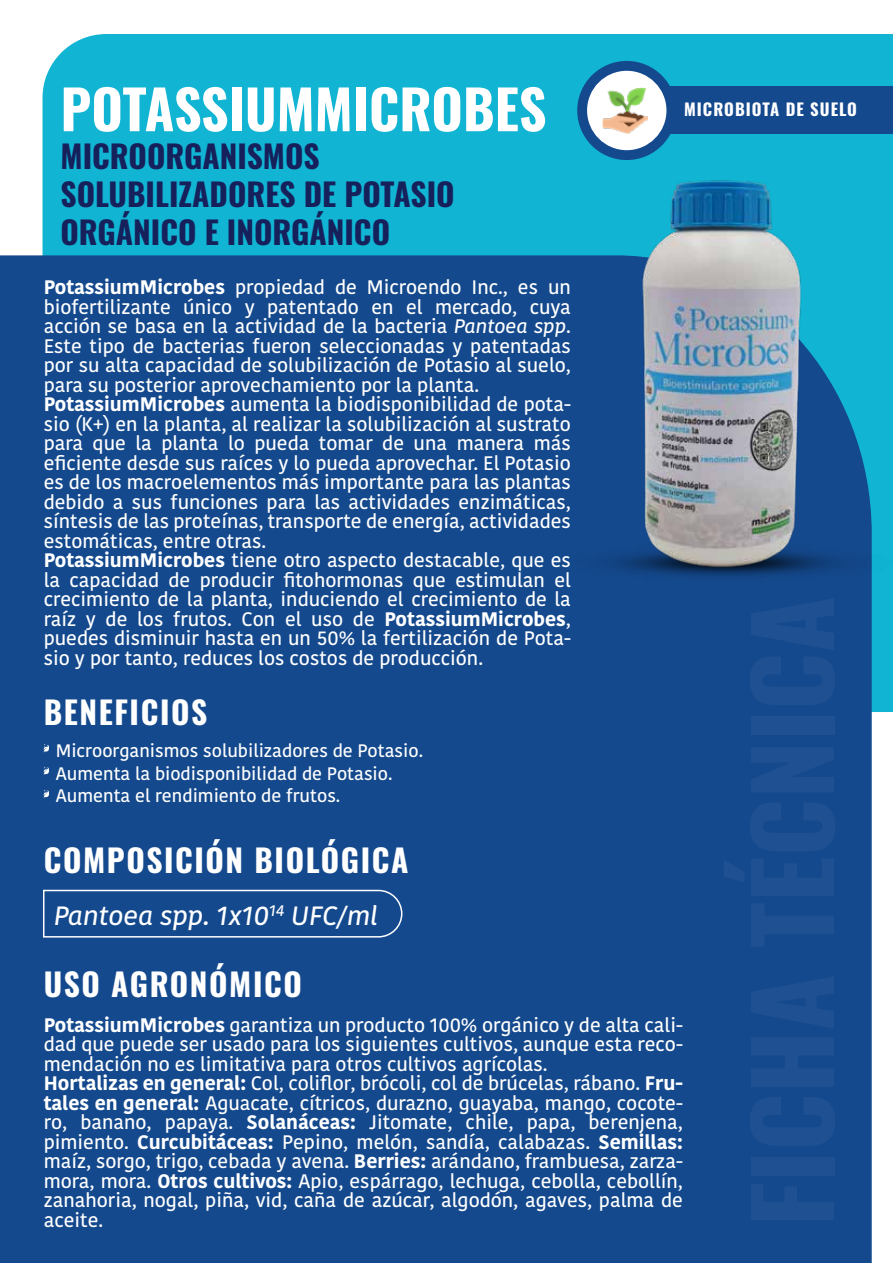
<style>
.page{position:relative;width:893px;height:1263px;background:#fff}
.page>*{position:absolute;margin:0;border:0;box-sizing:border-box;transform-origin:0 0}
.t1{font:700 54px "Oswald";color:#fff}
.t2{font:700 31.5px/37.8px "Oswald";color:#16215c}
.t3{font:700 31.5px "Oswald";letter-spacing:.05em;color:#fff}
.t4{font:italic 500 26.4px "Kohinoor";color:#fff}
.t5{font:500 19.5px/19.5px "Kohinoor";color:#fff}
.t6{font:500 18px/22.5px "Kohinoor";color:#fff}
.t7{font:700 16.65px "Oswald";letter-spacing:.06em;color:#fff}
.s1{font-weight:700}
.s2{font-style:italic}
</style>
<div class="page">
<div style="left:43px;top:34px;width:850px;height:678px;background:#11b4d3"></div>
<div style="left:0;top:255px;width:872px;height:1008px;background:#14498d"></div>
<svg style="left:42px;top:889px;width:361px;height:49px;background:#235594"></svg>
<div style="left:658px;top:87px;width:235px;height:47px;background:#14498d"></div>
<div style="left:577px;top:61px;width:99px;height:99px;background:#14498d;border-radius:50%"></div>
<div style="left:587px;top:71px;width:79px;height:79px;background:#fff;border-radius:50%"></div>
<img style="left:603px;top:88px;width:45px;height:45px">
<img style="left:545px;top:531px;width:348px;height:63px">
<img style="left:563px;top:160px;width:302px;height:452px">
<svg style="left:44px;top:744px;width:5px;height:8px"></svg>
<svg style="left:44px;top:767px;width:5px;height:8px"></svg>
<svg style="left:44px;top:790px;width:5px;height:8px"></svg>
<h1 class="t1" style="left:61px;top:81px;width:488px">POTASSIUMMICROBES</h1>
<h2 class="t2" style="left:61px;top:139px;width:396px">MICROORGANISMOS<br>SOLUBILIZADORES DE POTASIO<br>ORGÁNICO E INORGÁNICO</h2>
<p class="t5" style="left:44px;top:278px;width:529px"><span class="s1">PotassiumMicrobes</span> propiedad de Microendo Inc., es un biofertilizante único y patentado en el mercado, cuya acción se basa en la actividad de la bacteria <span class="s2">Pantoea spp</span>.<br>Este tipo de bacterias fueron seleccionadas y patentadas por su alta capacidad de solubilización de Potasio al suelo, para su posterior aprovechamiento por la planta.<br><span class="s1">PotassiumMicrobes</span> aumenta la biodisponibilidad de pota&shy;sio (K+) en la planta, al realizar la solubilización al sustrato para que la planta lo pueda tomar de una manera más eficiente desde sus raíces y lo pueda aprovechar. El Potasio es de los macroelementos más importante para las plantas debido a sus funciones para las actividades enzimáticas, síntesis de las proteínas, transporte de energía, actividades estomáticas, entre otras.<br><span class="s1">PotassiumMicrobes</span> tiene otro aspecto destacable, que es la capacidad de producir fitohormonas que estimulan el crecimiento de la planta, induciendo el crecimiento de la raíz y de los frutos. Con el uso de <span class="s1">PotassiumMicrobes</span>, puedes disminuir hasta en un 50% la fertilización de Pota&shy;sio y por tanto, reduces los costos de producción.</p>
<h2 class="t3" style="left:44px;top:696px;width:165px">BENEFICIOS</h2>
<p class="t6" style="left:56px;top:740px;width:369px">Microorganismos solubilizadores de Potasio.<br>Aumenta la biodisponibilidad de Potasio.<br>Aumenta el rendimiento de frutos.</p>
<h2 class="t3" style="left:44px;top:843px;width:366px">COMPOSICIÓN BIOLÓGICA</h2>
<h3 class="t4" style="left:54px;top:899px;width:325px">Pantoea spp. 1x10<sup>14</sup> UFC/ml</h3>
<h2 class="t3" style="left:44px;top:968px;width:260px">USO AGRONÓMICO</h2>
<p class="t7" style="left:684px;top:100px;width:174px">MICROBIOTA DE SUELO</p>
<p class="t5" style="left:44px;top:1016px;width:641px"><span class="s1">PotassiumMicrobes</span> garantiza un producto 100% orgánico y de alta cali&shy;dad que puede ser usado para los siguientes cultivos, aunque esta reco&shy;mendación no es limitativa para otros cultivos agrícolas.<br><span class="s1">Hortalizas en general:</span> Col, coliflor, brócoli, col de brúcelas, rábano. <span class="s1">Fru&shy;tales en general:</span> Aguacate, cítricos, durazno, guayaba, mango, cocote&shy;ro, banano, papaya. <span class="s1">Solanáceas:</span> Jitomate, chile, papa, berenjena, pimiento. <span class="s1">Curcubitáceas:</span> Pepino, melón, sandía, calabazas. <span class="s1">Semillas: </span>maíz, sorgo, trigo, cebada y avena. <span class="s1">Berries:</span> arándano, frambuesa, zarza&shy;mora, mora. <span class="s1">Otros cultivos:</span> Apio, espárrago, lechuga, cebolla, cebollín, zanahoria, nogal, piña, vid, caña de azúcar, algodón, agaves, palma de aceite.</p>
</div>
